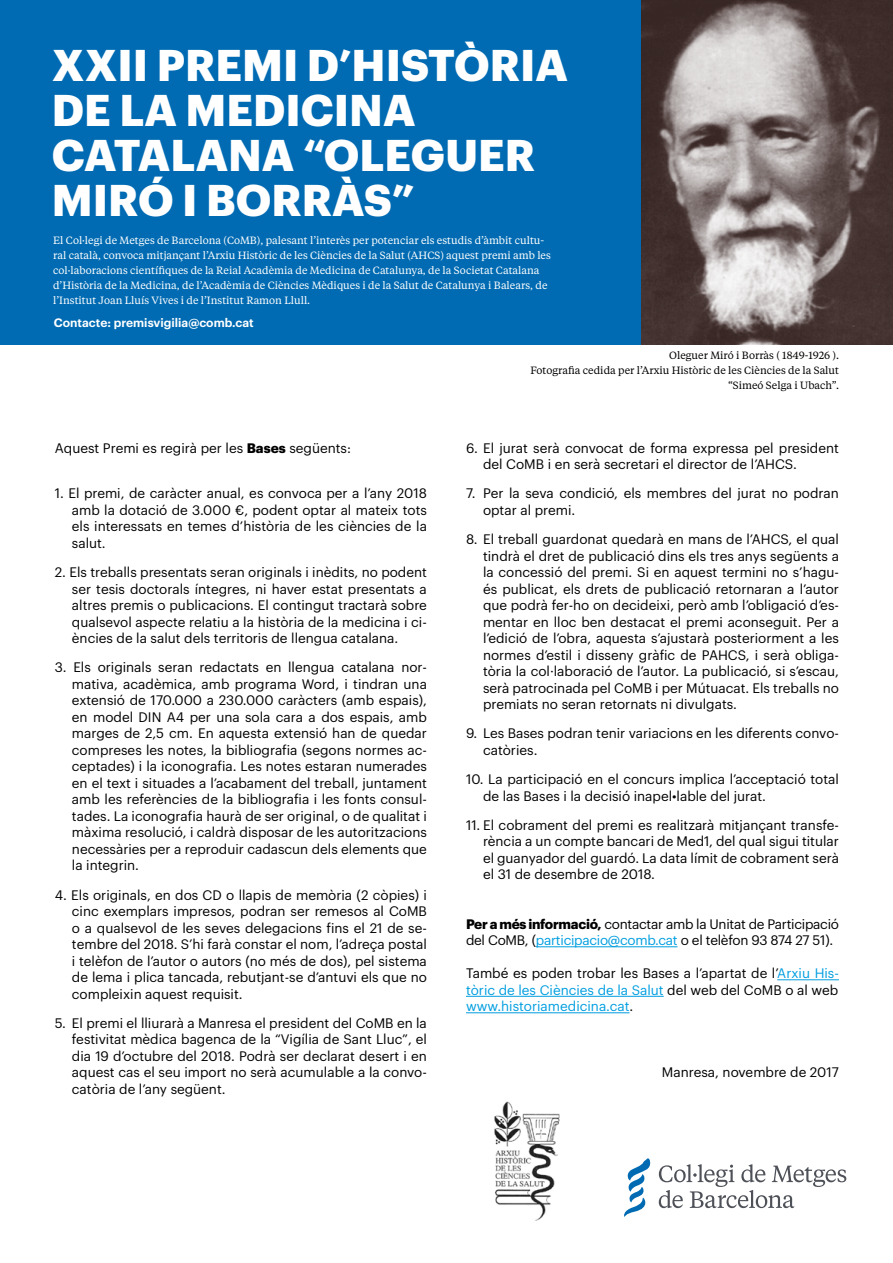
<style>
.page{position:relative;width:893px;height:1263px;background:#fff}
.page>*{position:absolute;margin:0;border:0;box-sizing:border-box;transform-origin:0 0}
.t1{font:700 43.5px/45px "Graphik";color:#fff}
.t2{font:13.5px/16.5px "Graphik";color:#000;text-align:justify}
.t3{font:13.5px/16.5px "Graphik";letter-spacing:-.02em;color:#000}
.t4{font:600 12px "Graphik";color:#fff}
.t5{font:10.5px/15px "Tiempos Text";color:#fff}
.t6{font:10.5px/15px "Tiempos Text";color:#000;text-align:right}
.s1{font-weight:700}
.s2{color:#009ee0}
</style>
<div class="page">
<hr style="left:536px;top:946px;width:141px;height:1px;background:#009ee0">
<hr style="left:777px;top:979px;width:62px;height:1px;background:#009ee0">
<hr style="left:466px;top:996px;width:198px;height:1px;background:#009ee0">
<hr style="left:466px;top:1012px;width:163px;height:1px;background:#009ee0">
<svg style="left:659px;top:1164px;width:187px;height:44px"></svg>
<svg style="left:624px;top:1158px;width:27px;height:59px"></svg>
<div style="left:0;top:0;width:893px;height:344px;background:#006bb3"></div>
<img style="left:642px;top:0;width:251px;height:344px">
<img style="left:494px;top:1101px;width:66px;height:120px">
<h1 class="t1" style="left:52px;top:39px;width:517px">XXII PREMI D’HISTÒRIA<br>DE LA MEDICINA<br>CATALANA “OLEGUER<br>MIRÓ I BORRÀS”</h1>
<p class="t5" style="left:53px;top:233px;width:499px">El Col·legi de Metges de Barcelona (CoMB), palesant l’interès per potenciar els estudis d’àmbit cultu&shy;ral català, convoca mitjançant l’Arxiu Històric de les Ciències de la Salut (AHCS) aquest premi amb les col·laboracions científiques de la Reial Acadèmia de Medicina de Catalunya, de la Societat Catalana d’Història de la Medicina, de l’Acadèmia de Ciències Mèdiques i de la Salut de Catalunya i Balears, de l’Institut Joan Lluís Vives i de l’Institut Ramon Llull.</p>
<p class="t4" style="left:54px;top:314px;width:201px">Contacte: premisvigilia@comb.cat</p>
<p class="t2" style="left:55px;top:438px;width:298px">Aquest Premi es regirà per les <span class="s1">Bases</span> següents:</p>
<p class="t2" style="left:72px;top:484px;width:356px;text-indent:-17px">1. El premi, de caràcter anual, es convoca per a l’any 2018 amb la dotació de 3.000 €, podent optar al mateix tots els interessats en temes d’història de les ciències de la salut.</p>
<p class="t2" style="left:72px;top:563px;width:357px;text-indent:-17px">2. Els treballs presentats seran originals i inèdits, no podent ser tesis doctorals íntegres, ni haver estat presentats a altres premis o publicacions. El contingut tractarà sobre qualsevol aspecte relatiu a la història de la medicina i ci&shy;ències de la salut dels territoris de llengua catalana.</p>
<p class="t2" style="left:72px;top:658px;width:357px;text-indent:-17px">3. Els originals seran redactats en llengua catalana nor&shy;mativa, acadèmica, amb programa Word, i tindran una extensió de 170.000 a 230.000 caràcters (amb espais), en model DIN A4 per una sola cara a dos espais, amb marges de 2,5 cm. En aquesta extensió han de quedar compreses les notes, la bibliografia (segons normes ac&shy;ceptades) i la iconografia. Les notes estaran numerades en el text i situades a l’acabament del treball, juntament amb les referències de la bibliografia i les fonts consul&shy;tades. La iconografia haurà de ser original, o de qualitat i màxima resolució, i caldrà disposar de les autoritzacions necessàries per a reproduir cadascun dels elements que la integrin.</p>
<p class="t2" style="left:72px;top:885px;width:357px;text-indent:-17px">4. Els originals, en dos CD o llapis de memòria (2 còpies) i cinc exemplars impresos, podran ser remesos al CoMB o a qualsevol de les seves delegacions fins el 21 de se&shy;tembre del 2018. S’hi farà constar el nom, l’adreça postal i telèfon de l’autor o autors (no més de dos), pel sistema de lema i plica tancada, rebutjant-se d’antuvi els que no compleixin aquest requisit.</p>
<p class="t2" style="left:72px;top:1014px;width:357px;text-indent:-17px">5. El premi el lliurarà a Manresa el president del CoMB en la festivitat mèdica bagenca de la “Vigília de Sant Lluc”, el dia 19 d’octubre del 2018. Podrà ser declarat desert i en aquest cas el seu import no serà acumulable a la convo&shy;catòria de l’any següent.</p>
<p class="t6" style="left:530px;top:347px;width:310px">Oleguer Miró i Borràs ( 1849-1926 ).<br>Fotografia cedida per l’Arxiu Històric de les Ciències de la Salut “Simeó Selga i Ubach”.</p>
<p class="t2" style="left:483px;top:438px;width:357px;text-indent:-17px">6. El jurat serà convocat de forma expressa pel president del CoMB i en serà secretari el director de l’AHCS.</p>
<p class="t2" style="left:483px;top:484px;width:357px;text-indent:-17px">7. Per la seva condició, els membres del jurat no podran optar al premi.</p>
<p class="t2" style="left:483px;top:530px;width:357px;text-indent:-17px">8. El treball guardonat quedarà en mans de l’AHCS, el qual tindrà el dret de publicació dins els tres anys següents a la concessió del premi. Si en aquest termini no s’hagu&shy;és publicat, els drets de publicació retornaran a l’autor que podrà fer-ho on decideixi, però amb l’obligació d’es&shy;mentar en lloc ben destacat el premi aconseguit. Per a l’edició de l’obra, aquesta s’ajustarà posteriorment a les normes d’estil i disseny gràfic de PAHCS, i serà obliga&shy;tòria la col·laboració de l’autor. La publicació, si s’escau, serà patrocinada pel CoMB i per Mútuacat. Els treballs no premiats no seran retornats ni divulgats.</p>
<p class="t2" style="left:483px;top:724px;width:357px;text-indent:-17px">9. Les Bases podran tenir variacions en les diferents convo&shy;catòries.</p>
<p class="t2" style="left:483px;top:770px;width:357px;text-indent:-17px">10. La participació en el concurs implica l’acceptació total de las Bases i la decisió inapel•lable del jurat.</p>
<p class="t2" style="left:483px;top:815px;width:357px;text-indent:-17px">11. El cobrament del premi es realitzarà mitjançant transfe&shy;rència a un compte bancari de Med1, del qual sigui titular el guanyador del guardó. La data límit de cobrament serà el 31 de desembre de 2018.</p>
<p class="t3" style="left:466px;top:914px;width:374px"><span class="s1">Per a més informació,</span> contactar amb la Unitat de Participació del CoMB, (<span class="s2">participacio@comb.cat</span> o el telèfon 93 874 27 51).</p>
<p class="t2" style="left:466px;top:964px;width:374px">També es poden trobar les Bases a l’apartat de l’<span class="s2">Arxiu His&shy;tòric de les Ciències de la Salut</span> del web del CoMB o al web <span class="s2">www.historiamedicina.cat</span>.</p>
<p class="t2" style="left:662px;top:1063px;width:179px">Manresa, novembre de 2017</p>
</div>
